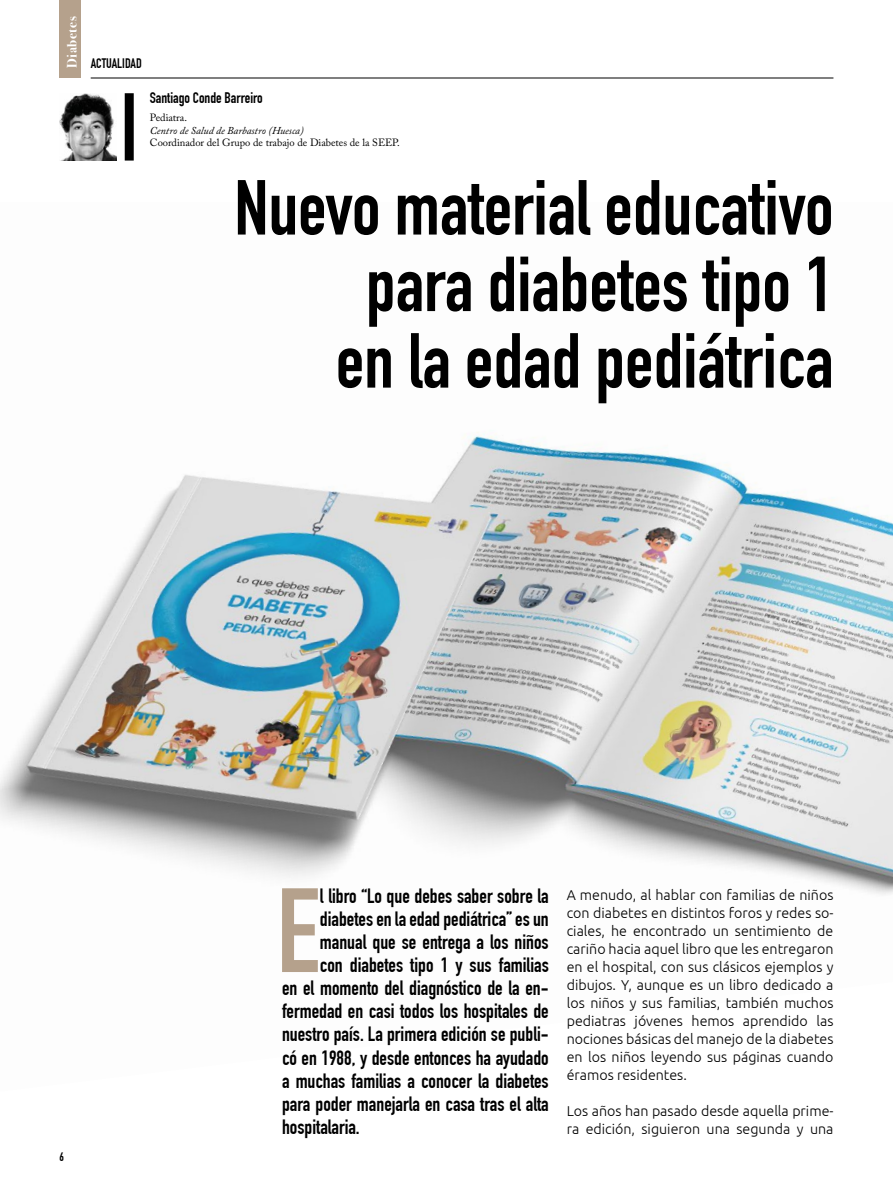
<style>
.page{position:relative;width:893px;height:1191px;background:#fff}
.page>*{position:absolute;margin:0;border:0;box-sizing:border-box;transform-origin:0 0}
.t1{font:117.6px "DIN Engschrift Std";color:#b5a18c}
.t2{font:76.5px/76.5px "DIN Engschrift Std";color:#000;text-align:right}
.t3{font:20.25px "DIN Engschrift Std";color:#000}
.t4{font:15px "DIN Engschrift Std";color:#000}
.t5{font:300 14.25px/18px "Ubuntu";color:#000;text-align:justify}
.t6{font:13.5px "DIN Engschrift Std";color:#000}
.t7{font:700 13.5px "Bodoni Svty Two ITCTT";letter-spacing:.04em;color:#fff}
.t8{font:12px "DIN Engschrift Std";color:#000}
.t9{font:10.5px "Adobe Caslon Pro";color:#000}
.t10{font:italic 10.5px "Adobe Caslon Pro";color:#000}
</style>
<div class="page">
<img style="left:0;top:432px;width:893px;height:463px">
<hr style="left:91px;top:78px;width:742px;height:1px;background:#000">
<div style="left:60px;top:0;width:21px;height:78px;background:#b5a18c"></div>
<div style="left:125px;top:93px;width:9px;height:68px;background:#000"></div>
<img style="left:60px;top:94px;width:56px;height:67px">
<p class="t7" style="left:61px;top:68px;width:53px;rotate:-90deg">Diabetes</p>
<p class="t6" style="left:91px;top:55px;width:53px">ACTUALIDAD</p>
<p class="t4" style="left:150px;top:89px;width:114px">Santiago Conde Barreiro</p>
<p class="t9" style="left:150px;top:111px;width:39px">Pediatra.</p>
<p class="t10" style="left:150px;top:124px;width:155px">Centro de Salud de Barbastro (Huesca)</p>
<p class="t9" style="left:150px;top:137px;width:251px">Coordinador del Grupo de trabajo de Diabetes de la SEEP.</p>
<h2 class="t2" style="left:234px;top:170px;width:600px">Nuevo material educativo para diabetes tipo 1<br>en la edad pediátrica</h2>
<p class="t8" style="left:60px;top:1149px;width:6px">6</p>
<h1 class="t1" style="left:276px;top:861px;width:45px">E</h1>
<h3 class="t3" style="left:320px;top:883px;width:230px">l libro “Lo que debes saber sobre la</h3>
<h3 class="t3" style="left:320px;top:907px;width:230px">diabetes en la edad pediátrica” es un</h3>
<h3 class="t3" style="left:320px;top:930px;width:230px">manual que se entrega a los niños</h3>
<h3 class="t3" style="left:320px;top:953px;width:230px">con diabetes tipo 1 y sus familias</h3>
<h3 class="t3" style="left:282px;top:976px;width:268px">en el momento del diagnóstico de la en-</h3>
<h3 class="t3" style="left:282px;top:999px;width:268px">fermedad en casi todos los hospitales de</h3>
<h3 class="t3" style="left:282px;top:1022px;width:268px">nuestro país. La primera edición se publi-</h3>
<h3 class="t3" style="left:282px;top:1045px;width:268px">có en 1988, y desde entonces ha ayudado</h3>
<h3 class="t3" style="left:282px;top:1068px;width:268px">a muchas familias a conocer la diabetes</h3>
<h3 class="t3" style="left:282px;top:1091px;width:268px">para poder manejarla en casa tras el alta</h3>
<h3 class="t3" style="left:282px;top:1114px;width:79px">hospitalaria.</h3>
<p class="t5" style="left:567px;top:886px;width:268px">A menudo, al hablar con familias de niños con diabetes en distintos foros y redes so&shy;ciales, he encontrado un sentimiento de cariño hacia aquel libro que les entregaron en el hospital, con sus clásicos ejemplos y dibujos. Y, aunque es un libro dedicado a los niños y sus familias, también muchos pediatras jóvenes hemos aprendido las nociones básicas del manejo de la diabetes en los niños leyendo sus páginas cuando éramos residentes.</p>
<p class="t5" style="left:567px;top:1102px;width:268px">Los años han pasado desde aquella prime&shy;ra edición, siguieron una segunda y una</p>
</div>
